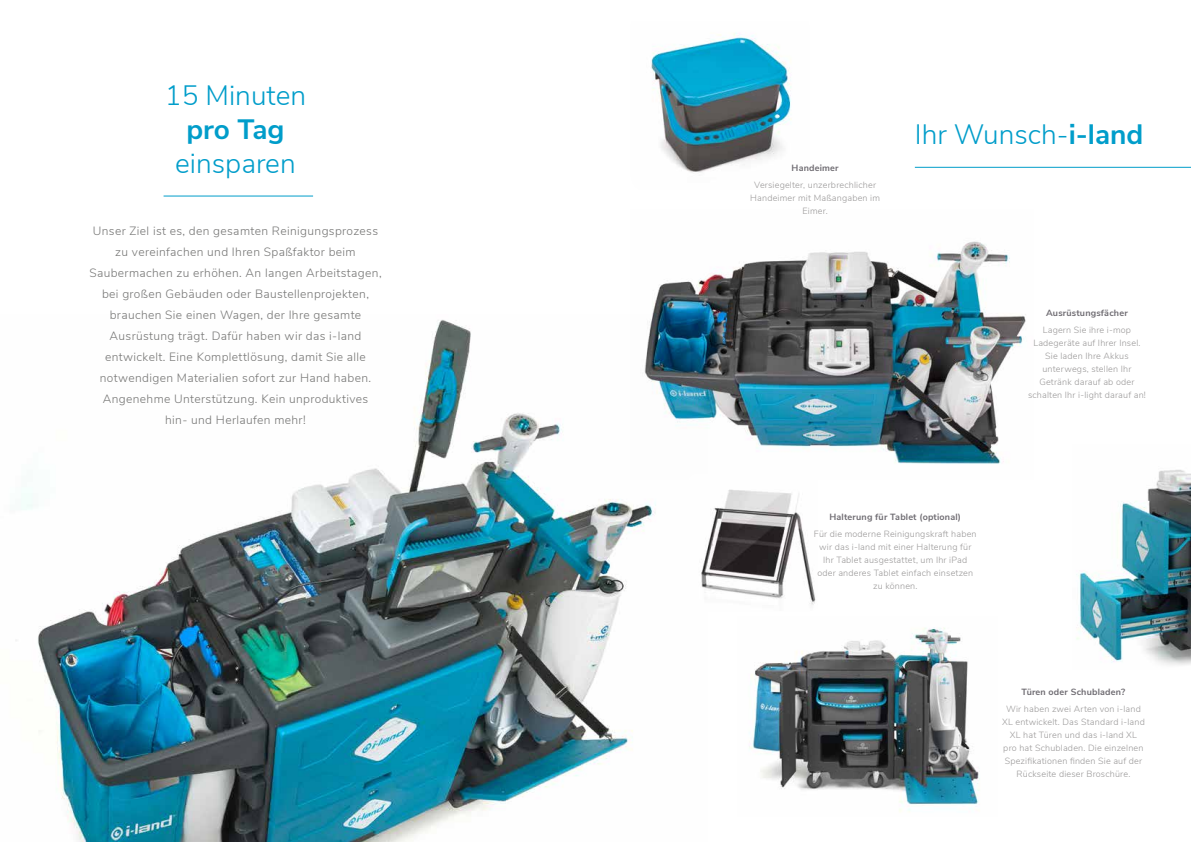
<style>
.page{position:relative;width:1191px;height:842px;background:#fff}
.page>*{position:absolute;margin:0;border:0;box-sizing:border-box;transform-origin:0 0}
.t1{font:300 28px "Nunito Sans";color:#009dca}
.t2{font:700 28px "Nunito Sans";letter-spacing:-.005em;color:#009dca}
.t3{font:300 12px/21px "Nunito Sans";letter-spacing:.03em;color:#767675;text-align:center}
.t4{font:300 9px/13px "Nunito Sans";letter-spacing:.02em;color:#9b9999;text-align:center}
.t5{font:700 9px "Nunito Sans";letter-spacing:.02em;color:#6f6c72}
.s1{font-weight:700}
</style>
<div class="page">
<img style="left:652px;top:241px;width:374px;height:223px">
<img style="left:1076px;top:470px;width:115px;height:195px">
<img style="left:16px;top:315px;width:691px;height:527px">
<img style="left:651px;top:33px;width:140px;height:140px">
<img style="left:687px;top:473px;width:129px;height:138px">
<hr style="left:915px;top:167px;width:276px;height:1px;background:#009dca">
<img style="left:749px;top:628px;width:231px;height:184px">
<hr style="left:164px;top:196px;width:149px;height:1px;background:#009dca">
<h1 class="t1" style="left:165px;top:75px;width:143px">15 Minuten</h1>
<h1 class="t2" style="left:186px;top:109px;width:99px">pro Tag</h1>
<h1 class="t1" style="left:175px;top:143px;width:122px">einsparen</h1>
<p class="t3" style="left:89px;top:219px;width:294px">Unser Ziel ist es, den gesamten Reinigungsprozess zu vereinfachen und Ihren Spaßfaktor beim Saubermachen zu erhöhen. An langen Arbeitstagen, bei großen Gebäuden oder Baustellenprojekten, brauchen Sie einen Wagen, der Ihre gesamte Ausrüstung trägt. Dafür haben wir das i-land entwickelt. Eine Komplettlösung, damit Sie alle notwendigen Materialien sofort zur Hand haben.<br>Angenehme Unterstützung. Kein unproduktives<br>hin- und Herlaufen mehr!</p>
<p class="t5" style="left:791px;top:161px;width:49px">Handeimer</p>
<p class="t4" style="left:750px;top:177px;width:131px">Versiegelter, unzerbrechlicher<br>Handeimer mit Maßangaben im<br>Eimer.</p>
<h1 class="t1" style="left:915px;top:114px;width:230px">Ihr Wunsch-<span class="s1">i-land</span></h1>
<p class="t5" style="left:1046px;top:306px;width:83px">Ausrüstungsfächer</p>
<p class="t4" style="left:1028px;top:323px;width:119px">Lagern Sie ihre i-mop<br>Ladegeräte auf Ihrer Insel.<br>Sie laden Ihre Akkus unterwegs, stellen Ihr<br>Getränk darauf ab oder schalten Ihr i-light darauf an!</p>
<p class="t5" style="left:829px;top:510px;width:133px">Halterung für Tablet (optional)</p>
<p class="t4" style="left:814px;top:527px;width:164px">Für die moderne Reinigungskraft haben wir das i-land mit einer Halterung für<br>Ihr Tablet ausgestattet, um Ihr iPad oder anderes Tablet einfach einsetzen zu können.</p>
<p class="t5" style="left:1021px;top:685px;width:105px">Türen oder Schubladen?</p>
<p class="t4" style="left:1002px;top:702px;width:144px">Wir haben zwei Arten von i-land<br>XL entwickelt. Das Standard i-land<br>XL hat Türen und das i-land XL pro hat Schubladen. Die einzelnen<br>Spezifikationen finden Sie auf der<br>Rückseite dieser Broschüre.</p>
</div>
